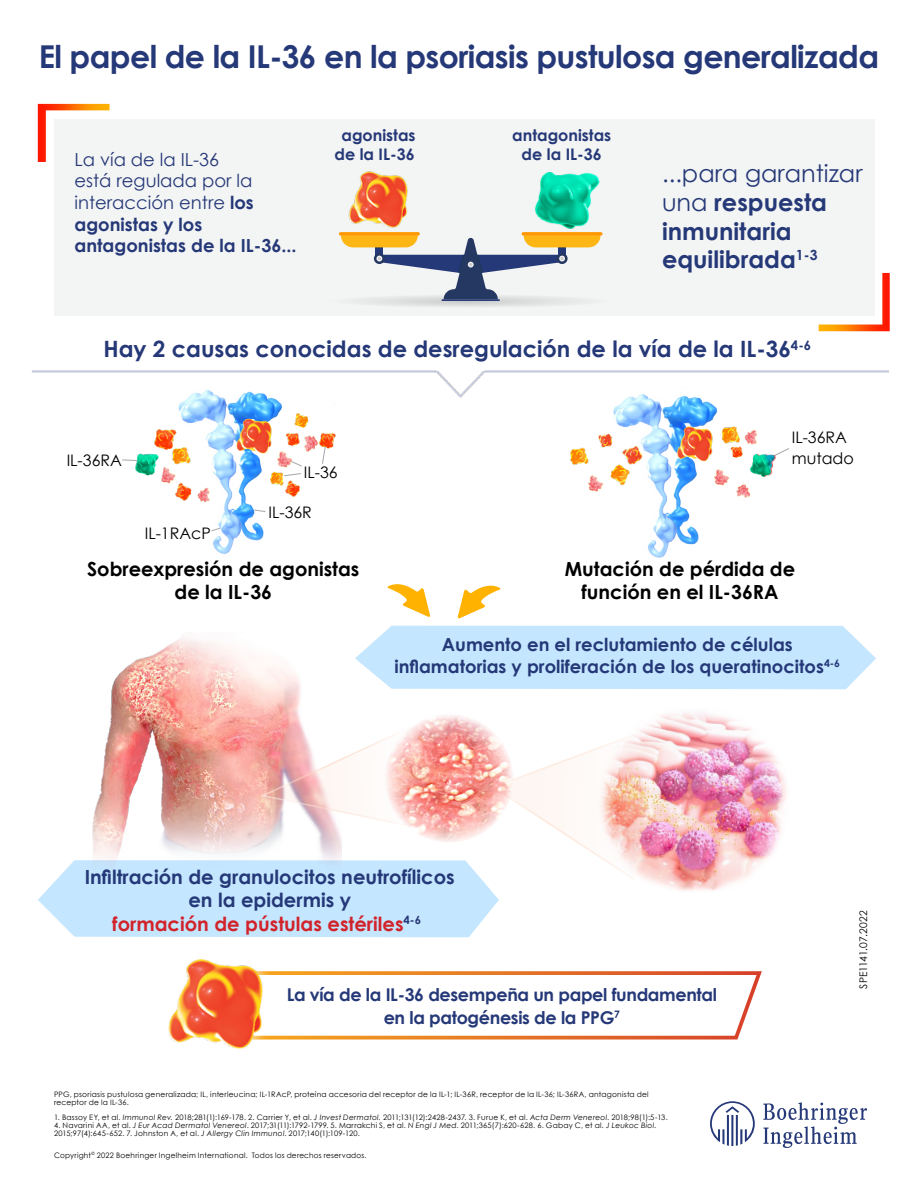
<style>
.page{position:relative;width:918px;height:1188px;background:#fff}
.page>*{position:absolute;margin:0;border:0;box-sizing:border-box;transform-origin:0 0}
.t1{font:700 31.5px "Century Gothic";letter-spacing:-.02em;color:#253877}
.t2{font:700 24px/28.8px "Century Gothic";color:#253877}
.t3{font:700 22.5px "Century Gothic";color:#253877}
.t4{font:700 19.5px/23.4px "Century Gothic";color:#253877;text-align:center}
.t5{font:700 19.35px/23.2px "Century Gothic";color:#000;text-align:center}
.t6{font:18px/21.6px "Century Gothic";color:#253877}
.t7{font:700 18px/21.6px "Century Gothic";color:#253877;text-align:center}
.t8{font:700 17.7px/22.6px "Century Gothic";letter-spacing:-.02em;color:#253877;text-align:center}
.t9{font:700 16.05px/19.2px "Century Gothic";color:#253877;text-align:center}
.t10{font:15.9px "Century Gothic";color:#000}
.t11{font:10.5px "Century Gothic";letter-spacing:.005em;color:#000}
.t12{font:7.5px/8.1px "Century Gothic";letter-spacing:.03em;color:#000}
.s1{font-weight:700}
.s2{font-weight:400}
.s3{color:#d2232a}
.s4{font-style:italic}
</style>
<div class="page">
<img style="left:570px;top:394px;width:219px;height:164px">
<img style="left:135px;top:390px;width:200px;height:164px">
<svg style="left:321px;top:446px;width:5px;height:19px"></svg>
<svg style="left:290px;top:460px;width:13px;height:7px"></svg>
<svg style="left:283px;top:473px;width:19px;height:4px"></svg>
<svg style="left:122px;top:459px;width:16px;height:3px"></svg>
<svg style="left:210px;top:527px;width:11px;height:5px"></svg>
<svg style="left:253px;top:509px;width:14px;height:4px"></svg>
<svg style="left:710px;top:1101px;width:45px;height:45px"></svg>
<svg style="left:763px;top:1102px;width:104px;height:46px"></svg>
<div style="left:54px;top:119px;width:821px;height:197px;background:#f3f4f4"></div>
<svg style="left:38px;top:104px;width:72px;height:58px"></svg>
<svg style="left:275px;top:971px;width:487px;height:69px"></svg>
<img style="left:169px;top:960px;width:94px;height:88px">
<hr style="left:32px;top:370px;width:404px;height:3px;background:#c5cbdb">
<img style="left:432px;top:371px;width:53px;height:26px">
<hr style="left:485px;top:370px;width:404px;height:3px;background:#c5cbdb">
<svg style="left:819px;top:273px;width:71px;height:58px"></svg>
<img style="left:521px;top:172px;width:82px;height:63px">
<img style="left:339px;top:171px;width:69px;height:62px">
<svg style="left:339px;top:232px;width:81px;height:4px"></svg>
<svg style="left:522px;top:232px;width:81px;height:4px"></svg>
<svg style="left:339px;top:235px;width:263px;height:72px"></svg>
<img style="left:110px;top:638px;width:191px;height:70px">
<svg style="left:38px;top:708px;width:553px;height:229px"></svg>
<img style="left:591px;top:712px;width:196px;height:179px">
<svg style="left:355px;top:584px;width:521px;height:105px"></svg>
<img style="left:384px;top:714px;width:129px;height:129px;border-radius:65px">
<h1 class="t1" style="left:39px;top:37px;width:842px">El papel de la IL-36 en la psoriasis pustulosa generalizada</h1>
<h3 class="t6" style="left:75px;top:148px;width:224px">La vía de la IL-36<br>está regulada por la interacción entre <span class="s1">los agonistas y los antagonistas de la IL-36...</span></h3>
<h3 class="t9" style="left:334px;top:125px;width:83px">agonistas de la IL-36</h3>
<h3 class="t9" style="left:512px;top:125px;width:101px">antagonistas de la IL-36</h3>
<h2 class="t2" style="left:662px;top:158px;width:202px"><span class="s2">...para garantizar una</span> respuesta inmunitaria equilibrada<sup>1-3</sup></h2>
<h3 class="t3" style="left:103px;top:335px;width:709px">Hay 2 causas conocidas de desregulación de la vía de la IL-36<sup>4-6</sup></h3>
<h3 class="t10" style="left:792px;top:427px;width:57px">IL-36RA</h3>
<h3 class="t10" style="left:67px;top:451px;width:57px">IL-36RA</h3>
<h3 class="t10" style="left:792px;top:449px;width:64px">mutado</h3>
<h3 class="t10" style="left:304px;top:463px;width:35px">IL-36</h3>
<h3 class="t10" style="left:268px;top:502px;width:45px">IL-36R</h3>
<h3 class="t10" style="left:145px;top:524px;width:68px">IL-1RAcP</h3>
<h3 class="t5" style="left:87px;top:557px;width:274px">Sobreexpresión de agonistas de la IL-36</h3>
<h3 class="t5" style="left:565px;top:557px;width:232px">Mutación de pérdida de función en el IL-36RA</h3>
<h3 class="t7" style="left:395px;top:633px;width:447px">Aumento en el reclutamiento de células inflamatorias y proliferación de los queratinocitos<sup>4-6</sup></h3>
<h3 class="t4" style="left:85px;top:865px;width:372px">Infiltración de granulocitos neutrofílicos en la epidermis y<br><span class="s3">formación de pústulas estériles</span><sup>4-6</sup></h3>
<h3 class="t8" style="left:287px;top:983px;width:432px">La vía de la IL-36 desempeña un papel fundamental en la patogénesis de la PPG<sup>7</sup></h3>
<p class="t12" style="left:54px;top:1090px;width:596px">PPG, psoriasis pustulosa generalizada; IL, interleucina; IL-1RAcP, proteína accesoria del receptor de la IL-1; IL-36R, receptor de la IL-36; IL-36RA, antagonista del receptor de la IL-36.</p>
<p class="t12" style="left:54px;top:1113px;width:615px">1. Bassoy EY, et al. <span class="s4">Immunol Rev.</span> 2018;281(1):169-178. 2. Carrier Y, et al. <span class="s4">J Invest Dermatol.</span> 2011;131(12):2428-2437. 3. Furue K, et al. <span class="s4">Acta Derm Venereol</span>. 2018;98(1):5-13.</p>
<p class="t12" style="left:54px;top:1121px;width:604px">4. Navarini AA, et al. <span class="s4">J Eur Acad Dermatol Venereol</span>. 2017;31(11):1792-1799. 5. Marrakchi S, et al. <span class="s4">N Engl J Med</span>. 2011;365(7):620-628. 6. Gabay C, et al<span class="s4">. J Leukoc Biol</span>.<br>2015;97(4):645-652. 7. Johnston A, et al. <span class="s4">J Allergy Clin Immunol</span>. 2017;140(1):109-120.</p>
<p class="t12" style="left:54px;top:1151px;width:314px">Copyright<sup>©</sup> 2022 Boehringer Ingelheim International. Todos los derechos reservados.</p>
<h3 class="t11" style="left:857px;top:989px;width:80px;rotate:-90deg">SPE1141.07.2022</h3>
</div>
